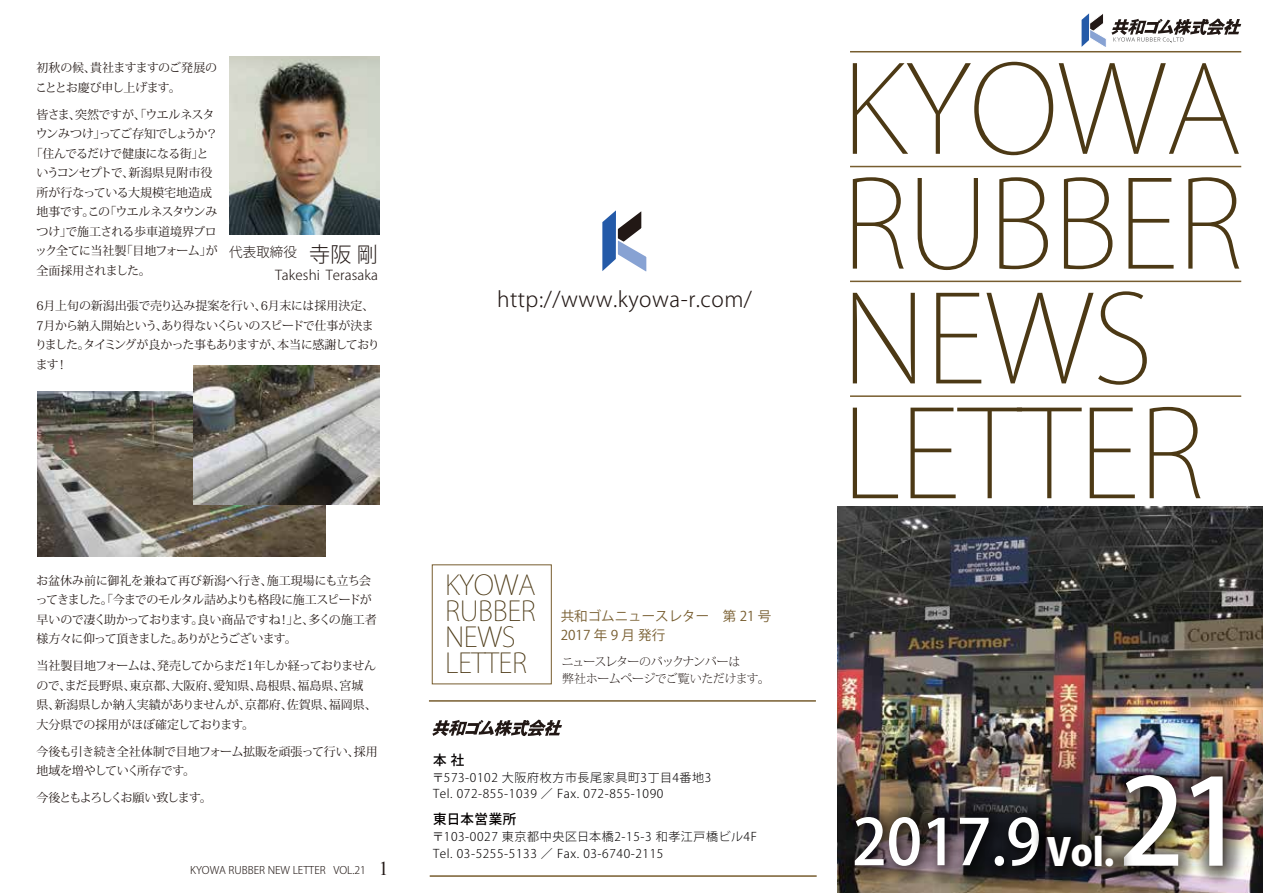
<style>
.page{position:relative;width:1263px;height:893px;background:#fff}
.page>*{position:absolute;margin:0;border:0;box-sizing:border-box;transform-origin:0 0}
.t1{font:500 118.5px "Koz Go Pr 6 N";color:#fff}
.t2{font:500 63px "Koz Go Pr 6 N";color:#fff}
.t3{font:200 27.15px/26px "Koz Go Pr 6 N";letter-spacing:-.01em;color:#4c3915}
.t4{font:300 21px "Koz Go Pr 6 N";letter-spacing:.025em;color:#221815}
.t5{font:13.5px/19.5px "Koz Go Pr 6 N";color:#775d2f}
.t6{font:300 13.5px/22.6px "Koz Go Pr 6 N";letter-spacing:.01em;color:#221815;text-align:right}
.t7{font:500 13.5px "Koz Go Pr 6 N";letter-spacing:.05em;color:#040000}
.t8{font:12px/19.5px "Koz Min Pr 6 N";letter-spacing:-.04em;color:#221815}
.t9{font:300 12px/16.5px "Koz Go Pr 6 N";letter-spacing:.05em;color:#040000}
.t10{font:12px/19.5px "Koz Min Pr 6 N";letter-spacing:-.01em;color:#221815}
.t11{font:12px/19.5px "Koz Min Pr 6 N";letter-spacing:-.06em;color:#221815}
.t12{font:200 12px/16.5px "Koz Min Pr 6 N";letter-spacing:-.06em;color:#221815}
.t13{font:12px "Koz Min Pr 6 N";letter-spacing:-.11em;color:#221815}
.t14{font:12px "Koz Min Pr 6 N";letter-spacing:-.02em;color:#221815}
.t15{font:12px "Koz Min Pr 6 N";color:#221815}
.t16{font:300 10.5px "Koz Go Pr 6 N";color:#221815}
.s1{font-size:21px}
.s2{font-family:"Times New Roman";font-weight:400;font-size:19.5px}
.s3{font-weight:800;font-size:37.5px}
</style>
<div class="page">
<img style="left:838px;top:507px;width:425px;height:386px">
<svg style="left:1081px;top:13px;width:160px;height:34px"></svg>
<hr style="left:850px;top:51px;width:391px;height:1px;background:#775d2f">
<hr style="left:850px;top:166px;width:391px;height:1px;background:#775d2f">
<hr style="left:850px;top:281px;width:391px;height:1px;background:#775d2f">
<hr style="left:850px;top:395px;width:391px;height:2px;background:#775d2f">
<svg style="left:853px;top:293px;width:62px;height:90px"></svg>
<svg style="left:936px;top:291px;width:211px;height:94px"></svg>
<svg style="left:853px;top:408px;width:45px;height:90px"></svg>
<svg style="left:910px;top:408px;width:172px;height:90px"></svg>
<svg style="left:1090px;top:408px;width:45px;height:90px"></svg>
<svg style="left:1149px;top:407px;width:51px;height:91px"></svg>
<svg style="left:853px;top:62px;width:200px;height:93px"></svg>
<svg style="left:1059px;top:63px;width:180px;height:91px"></svg>
<svg style="left:853px;top:177px;width:51px;height:92px"></svg>
<svg style="left:918px;top:178px;width:60px;height:92px"></svg>
<svg style="left:999px;top:177px;width:49px;height:92px"></svg>
<svg style="left:1064px;top:177px;width:48px;height:92px"></svg>
<svg style="left:1128px;top:178px;width:45px;height:91px"></svg>
<svg style="left:1188px;top:177px;width:51px;height:92px"></svg>
<hr style="left:429px;top:700px;width:387px;height:2px;background:#775d2f">
<div style="left:432px;top:564px;width:120px;height:120px;border:1px solid #775d2f"></div>
<svg style="left:602px;top:210px;width:45px;height:62px"></svg>
<svg style="left:432px;top:720px;width:130px;height:16px"></svg>
<hr style="left:430px;top:875px;width:387px;height:2px;background:#775d2f">
<img style="left:837px;top:795px;width:229px;height:98px">
<img style="left:841px;top:798px;width:216px;height:95px">
<img style="left:1101px;top:747px;width:154px;height:66px">
<img style="left:1107px;top:750px;width:150px;height:143px">
<img style="left:1027px;top:813px;width:111px;height:80px">
<img style="left:1036px;top:821px;width:95px;height:72px">
<img style="left:230px;top:57px;width:150px;height:177px">
<img style="left:37px;top:392px;width:288px;height:164px">
<img style="left:194px;top:365px;width:186px;height:140px">
<p class="t11" style="left:36px;top:58px;width:183px">初秋の候、貴社ますますのご発展のこととお慶び申し上げます。</p>
<p class="t8" style="left:36px;top:105px;width:179px">皆さま、突然ですが、「ウエルネスタ</p>
<p class="t13" style="left:36px;top:127px;width:184px">ウンみつけ」ってご存知でしょうか？</p>
<p class="t8" style="left:31px;top:144px;width:179px">「住んでるだけで健康になる街」と</p>
<p class="t8" style="left:36px;top:163px;width:177px">いうコンセプトで、新潟県見附市役</p>
<p class="t15" style="left:36px;top:186px;width:177px">所が行なっている大規模宅地造成</p>
<p class="t8" style="left:36px;top:202px;width:182px">地事です。この「ウエルネスタウンみ</p>
<p class="t14" style="left:36px;top:225px;width:182px">つけ」で施工される歩車道境界ブロ</p>
<p class="t8" style="left:35px;top:241px;width:184px">ック全てに当社製「目地フォーム」が</p>
<p class="t11" style="left:36px;top:261px;width:116px">全面採用されました。</p>
<p class="t8" style="left:35px;top:296px;width:346px">6月上旬の新潟出張で売り込み提案を行い、6月末には採用決定、<br>7月から納入開始という、あり得ないくらいのスピードで仕事が決まりました。タイミングが良かった事もありますが、本当に感謝しております！</p>
<p class="t6" style="left:229px;top:241px;width:150px">代表取締役 <span class="s1">寺阪 剛<br></span>Takeshi Terasaka</p>
<h3 class="t4" style="left:497px;top:288px;width:257px">http://www.kyowa-r.com/</h3>
<p class="t8" style="left:36px;top:571px;width:343px">お盆休み前に御礼を兼ねて再び新潟へ行き、施工現場にも立ち会ってきました。「今までのモルタル詰めよりも格段に施工スピードが早いので凄く助かっております。良い商品ですね！」と、多くの施工者様方々に仰って頂きました。ありがとうございます。</p>
<p class="t10" style="left:36px;top:656px;width:342px">当社製目地フォームは、発売してからまだ1年しか経っておりませんので、まだ長野県、東京都、大阪府、愛知県、島根県、福島県、宮城県、新潟県しか納入実績がありませんが、京都府、佐賀県、福岡県、大分県での採用がほぼ確定しております。</p>
<p class="t8" style="left:36px;top:742px;width:343px">今後も引き続き全社体制で目地フォーム拡販を頑張って行い、採用地域を増やしていく所存です。</p>
<p class="t13" style="left:36px;top:791px;width:177px">今後ともよろしくお願い致します。</p>
<p class="t16" style="left:190px;top:864px;width:200px">KYOWA RUBBER NEW LETTER VOL.21 <span class="s2">1</span></p>
<h3 class="t3" style="left:445px;top:572px;width:92px">KYOWA<br>RUBBER</h3>
<h3 class="t3" style="left:445px;top:624px;width:84px">NEWS<br>LETTER</h3>
<p class="t5" style="left:561px;top:606px;width:212px">共和ゴムニュースレター　第 21 号<br>2017 年 9 月 発行</p>
<p class="t12" style="left:562px;top:654px;width:209px">ニュースレターのバックナンバーは<br>弊社ホームページでご覧いただけます。</p>
<p class="t7" style="left:433px;top:752px;width:33px">本 社</p>
<p class="t9" style="left:432px;top:769px;width:281px">〒573-0102 大阪府枚方市長尾家具町3丁目4番地3<br>Tel. 072-855-1039 ／ Fax. 072-855-1090</p>
<p class="t7" style="left:433px;top:812px;width:85px">東日本営業所</p>
<p class="t9" style="left:432px;top:829px;width:326px">〒103-0027 東京都中央区日本橋2-15-3 和孝江戸橋ビル4F<br>Tel. 03-5255-5133 ／ Fax. 03-6740-2115</p>
<h2 class="t2" style="left:852px;top:807px;width:264px">2017.9 <span class="s3">Vol.</span></h2>
<h1 class="t1" style="left:1118px;top:755px;width:129px">21</h1>
</div>
